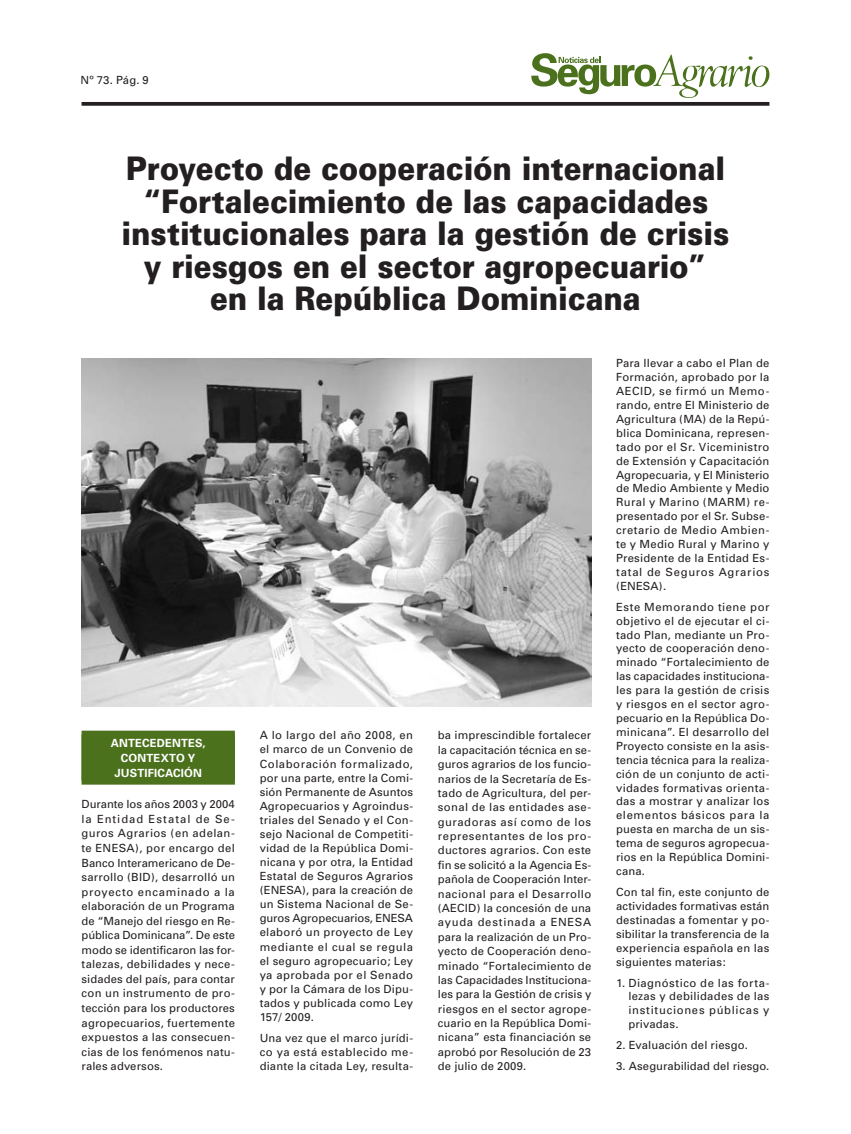
<style>
.page{position:relative;width:851px;height:1134px;background:#fff}
.page>*{position:absolute;margin:0;border:0;box-sizing:border-box;transform-origin:0 0}
.t1{font:900 32.5px/32.5px "Univers";letter-spacing:-.005em;color:#231f20;text-align:center;scale:.9 1}
.t2{font:11.25px/13.9px "Univers";letter-spacing:.015em;color:#231f20;text-align:justify}
.t3{font:700 11.25px/14.5px "Univers";letter-spacing:.015em;color:#fff;text-align:center}
</style>
<div class="page">
<svg style="left:81px;top:102px;width:688px;height:4px;background:#312d2e"></svg>
<svg style="left:531px;top:53px;width:238px;height:45px"></svg>
<div style="left:81px;top:731px;width:154px;height:50px;background:#4b711c"></div>
<div style="left:81px;top:735px;width:154px;height:50px;background:#4b711c"></div>
<img style="left:82px;top:359px;width:509px;height:347px">
<p class="t2" style="left:80px;top:73px;width:70px">Nº 73. Pág. 9</p>
<h1 class="t1" style="left:121px;top:152px;width:676px">Proyecto de cooperación internacional “Fortalecimiento de las capacidades institucionales para la gestión de crisis y riesgos en el sector agropecuario” en la República Dominicana</h1>
<p class="t3" style="left:111px;top:736px;width:96px">ANTECEDENTES,<br>CONTEXTO Y<br>JUSTIFICACIÓN</p>
<p class="t2" style="left:82px;top:797px;width:155px;line-height:14.5px">Durante los años 2003 y 2004 la Entidad Estatal de Se&shy;guros Agrarios (en adelan&shy;te ENESA), por encargo del Banco Interamericano de De&shy;sarrollo (BID), desarrolló un proyecto encaminado a la elaboración de un Programa de “Manejo del riesgo en Re&shy;pública Dominicana”. De este modo se identificaron las for&shy;talezas, debilidades y nece&shy;sidades del país, para contar con un instrumento de pro&shy;tección para los productores agropecuarios, fuertemente expuestos a las consecuen&shy;cias de los fenómenos natu&shy;rales adversos.</p>
<p class="t2" style="left:260px;top:728px;width:155px">A lo largo del año 2008, en el marco de un Convenio de Colaboración formalizado, por una parte, entre la Comi&shy;sión Permanente de Asuntos Agropecuarios y Agroindus&shy;triales del Senado y el Con&shy;sejo Nacional de Competiti&shy;vidad de la República Domi&shy;nicana y por otra, la Entidad Estatal de Seguros Agrarios (ENESA), para la creación de un Sistema Nacional de Se&shy;guros Agropecuarios, ENESA elaboró un proyecto de Ley mediante el cual se regula el seguro agropecuario; Ley ya aprobada por el Senado y por la Cámara de los Dipu&shy;tados y publicada como Ley 157/ 2009.</p>
<p class="t2" style="left:260px;top:1031px;width:155px">Una vez que el marco jurídi&shy;co ya está establecido me&shy;diante la citada Ley, resulta-</p>
<p class="t2" style="left:438px;top:728px;width:155px;line-height:14.4px">ba imprescindible fortalecer la capacitación técnica en se&shy;guros agrarios de los funcio&shy;narios de la Secretaría de Es&shy;tado de Agricultura, del per&shy;sonal de las entidades ase&shy;guradoras así como de los representantes de los pro&shy;ductores agrarios. Con este fin se solicitó a la Agencia Es&shy;pañola de Cooperación Inter&shy;nacional para el Desarrollo (AECID) la concesión de una ayuda destinada a ENESA para la realización de un Pro&shy;yecto de Cooperación deno&shy;minado “Fortalecimiento de las Capacidades Instituciona&shy;les para la Gestión de crisis y riesgos en el sector agrope&shy;cuario en la República Domi&shy;nicana” esta financiación se aprobó por Resolución de 23 de julio de 2009.</p>
<p class="t2" style="left:616px;top:356px;width:155px">Para llevar a cabo el Plan de Formación, aprobado por la AECID, se firmó un Memo&shy;rando, entre El Ministerio de Agricultura (MA) de la Repú&shy;blica Dominicana, represen&shy;tado por el Sr. Viceministro de Extensión y Capacitación Agropecuaria, y El Ministerio de Medio Ambiente y Medio Rural y Marino (MARM) re&shy;presentado por el Sr. Subse&shy;cretario de Medio Ambien&shy;te y Medio Rural y Marino y Presidente de la Entidad Es&shy;tatal de Seguros Agrarios (ENESA).</p>
<p class="t2" style="left:616px;top:600px;width:155px">Este Memorando tiene por objetivo el de ejecutar el ci&shy;tado Plan, mediante un Pro&shy;yecto de cooperación deno&shy;minado “Fortalecimiento de las capacidades instituciona&shy;les para la gestión de crisis y riesgos en el sector agro&shy;pecuario en la República Do&shy;minicana”. El desarrollo del Proyecto consiste en la asis&shy;tencia técnica para la realiza&shy;ción de un conjunto de acti&shy;vidades formativas orienta&shy;das a mostrar y analizar los elementos básicos para la puesta en marcha de un sis&shy;tema de seguros agropecua&shy;rios en la República Domini&shy;cana.</p>
<p class="t2" style="left:616px;top:885px;width:155px">Con tal fin, este conjunto de actividades formativas están destinadas a fomentar y po&shy;sibilitar la transferencia de la experiencia española en las siguientes materias:</p>
<p class="t2" style="left:628px;top:976px;width:142px;text-indent:-12px">1. Diagnóstico de las forta&shy;lezas y debilidades de las instituciones públicas y privadas.</p>
<p class="t2" style="left:616px;top:1038px;width:133px">2. Evaluación del riesgo.</p>
<p class="t2" style="left:616px;top:1059px;width:155px">3. Asegurabilidad del riesgo.</p>
</div>
